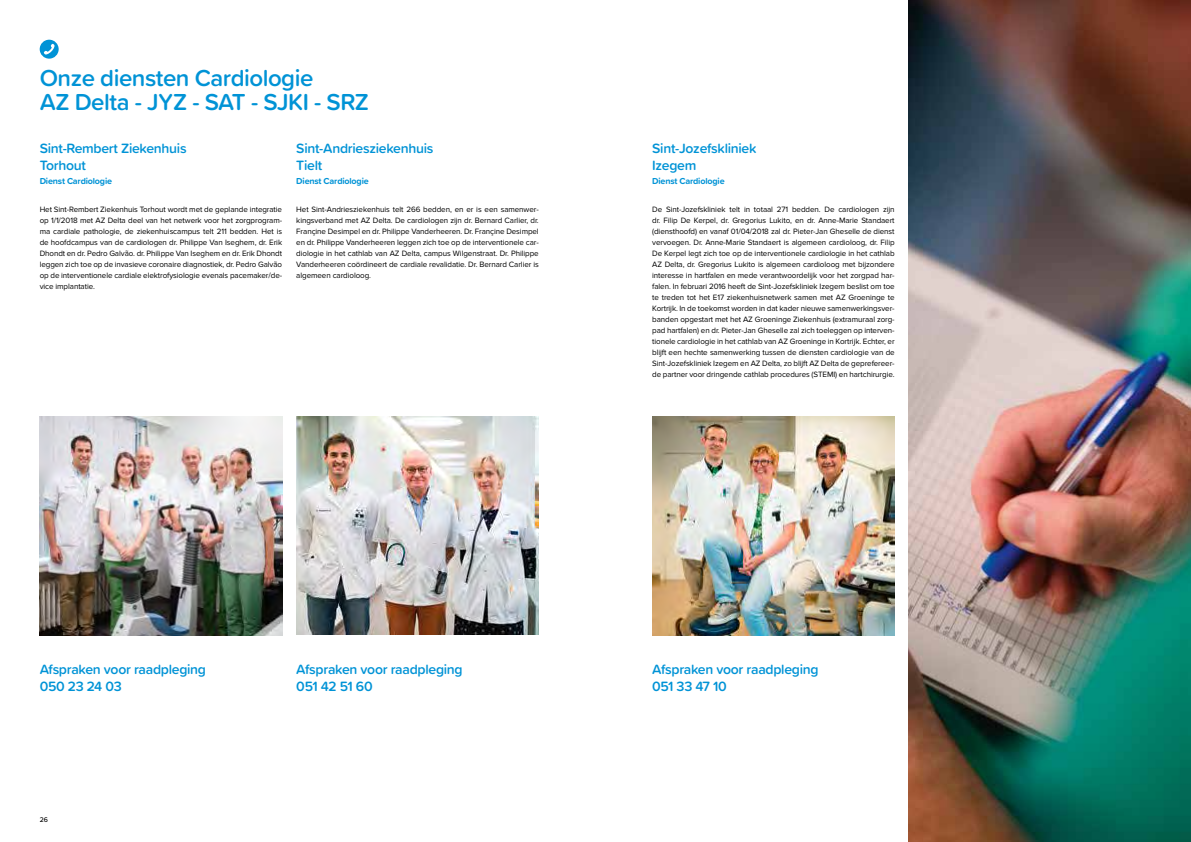
<style>
.page{position:relative;width:1191px;height:842px;background:#fff}
.page>*{position:absolute;margin:0;border:0;box-sizing:border-box;transform-origin:0 0}
.t1{font:600 24px/24px "Proxima Soft";letter-spacing:-.02em;color:#0093d6}
.t2{font:600 14px/16.8px "Proxima Soft";letter-spacing:-.02em;color:#0093d6}
.t3{font:700 9px "Proxima Soft";letter-spacing:-.02em;color:#0093d6}
.t4{font:8px/11px "Proxima Nova";letter-spacing:-.01em;color:#000;text-align:justify}
.t5{font:500 7px "Proxima Soft";color:#000}
</style>
<div class="page">
<img style="left:40px;top:417px;width:242px;height:218px">
<img style="left:652px;top:417px;width:242px;height:218px">
<img style="left:296px;top:417px;width:243px;height:218px">
<svg style="left:40px;top:40px;width:19px;height:19px"></svg>
<svg style="left:43px;top:43px;width:12px;height:12px"></svg>
<img style="left:909px;top:0;width:282px;height:842px">
<h1 class="t1" style="left:40px;top:65px;width:331px">Onze diensten Cardiologie<br>AZ Delta - JYZ - SAT - SJKI - SRZ</h1>
<h2 class="t2" style="left:40px;top:139px;width:148px">Sint-Rembert Ziekenhuis<br>Torhout</h2>
<h2 class="t2" style="left:296px;top:139px;width:139px">Sint-Andriesziekenhuis<br>Tielt</h2>
<h2 class="t2" style="left:652px;top:139px;width:106px">Sint-Jozefskliniek<br>Izegem</h2>
<p class="t3" style="left:40px;top:175px;width:74px">Dienst Cardiologie</p>
<p class="t3" style="left:296px;top:175px;width:74px">Dienst Cardiologie</p>
<p class="t3" style="left:652px;top:175px;width:74px">Dienst Cardiologie</p>
<p class="t4" style="left:40px;top:204px;width:244px">Het Sint-Rembert Ziekenhuis Torhout wordt met de geplande integratie op 1/1/2018 met AZ Delta deel van het netwerk voor het zorgprogram&shy;ma cardiale pathologie, de ziekenhuiscampus telt 211 bedden. Het is de hoofdcampus van de cardiologen dr. Philippe Van Iseghem, dr. Erik Dhondt en dr. Pedro Galvão. dr. Philippe Van Iseghem en dr. Erik Dhondt leggen zich toe op de invasieve coronaire diagnostiek, dr. Pedro Galvão op de interventionele cardiale elektrofysiologie evenals pacemaker/de&shy;vice implantatie.</p>
<p class="t4" style="left:296px;top:204px;width:244px">Het Sint-Andriesziekenhuis telt 266 bedden, en er is een samenwer&shy;kingsverband met AZ Delta. De cardiologen zijn dr. Bernard Carlier, dr.<br>Françine Desimpel en dr. Philippe Vanderheeren. Dr. Françine Desimpel en dr. Philippe Vanderheeren leggen zich toe op de interventionele car&shy;diologie in het cathlab van AZ Delta, campus Wilgenstraat. Dr. Philippe Vanderheeren coördineert de cardiale revalidatie. Dr. Bernard Carlier is algemeen cardioloog.</p>
<p class="t4" style="left:652px;top:204px;width:244px">De Sint-Jozefskliniek telt in totaal 271 bedden. De cardiologen zijn dr. Filip De Kerpel, dr. Gregorius Lukito, en dr. Anne-Marie Standaert (diensthoofd) en vanaf 01/04/2018 zal dr. Pieter-Jan Gheselle de dienst vervoegen. Dr. Anne-Marie Standaert is algemeen cardioloog, dr. Filip De Kerpel legt zich toe op de interventionele cardiologie in het cathlab AZ Delta, dr. Gregorius Lukito is algemeen cardioloog met bijzondere interesse in hartfalen en mede verantwoordelijk voor het zorgpad har&shy;falen. In februari 2016 heeft de Sint-Jozefskliniek Izegem beslist om toe te treden tot het E17 ziekenhuisnetwerk samen met AZ Groeninge te Kortrijk. In de toekomst worden in dat kader nieuwe samenwerkingsver&shy;banden opgestart met het AZ Groeninge Ziekenhuis (extramuraal zorg&shy;pad hartfalen) en dr. Pieter-Jan Gheselle zal zich toeleggen op interven&shy;tionele cardiologie in het cathlab van AZ Groeninge in Kortrijk. Echter, er blijft een hechte samenwerking tussen de diensten cardiologie van de Sint-Jozefskliniek Izegem en AZ Delta, zo blijft AZ Delta de geprefereer&shy;de partner voor dringende cathlab procedures (STEMI) en hartchirurgie.</p>
<h2 class="t2" style="left:40px;top:661px;width:168px">Afspraken voor raadpleging<br>050 23 24 03</h2>
<h2 class="t2" style="left:296px;top:661px;width:168px">Afspraken voor raadpleging<br>051 42 51 60</h2>
<h2 class="t2" style="left:652px;top:661px;width:168px">Afspraken voor raadpleging<br>051 33 47 10</h2>
<p class="t5" style="left:40px;top:814px;width:10px">26</p>
</div>
